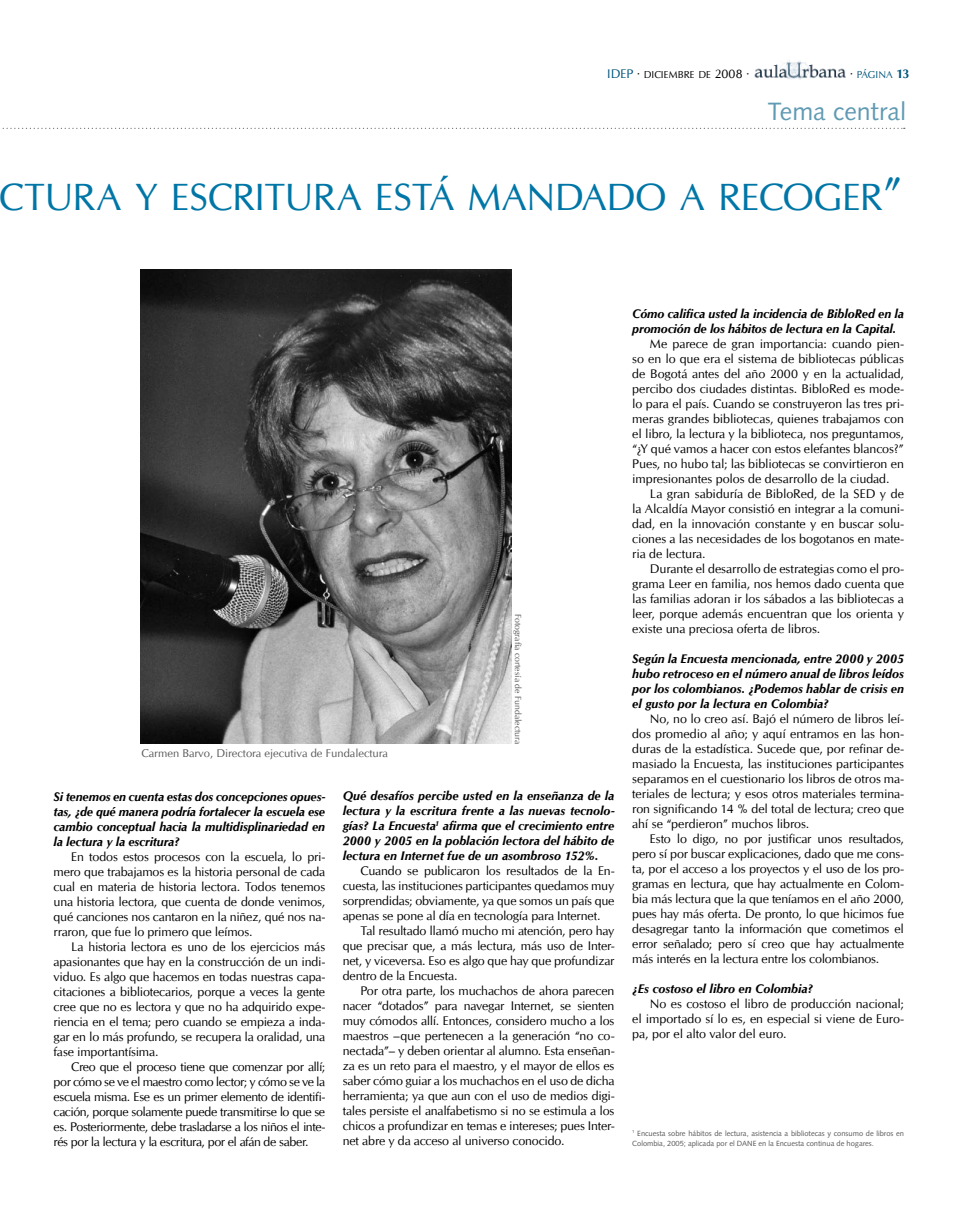
<style>
.page{position:relative;width:975px;height:1223px;background:#fff}
.page>*{position:absolute;margin:0;border:0;box-sizing:border-box;transform-origin:0 0}
.t1{font:38px "CG Omega SC800";letter-spacing:-.02em;color:#0076a7}
.t2{font:25px "Syntax";color:#609ab3}
.t3{font:12.5px/15px "CG Omega";letter-spacing:-.01em;color:#000;text-align:justify}
.t4{font:italic 700 12.5px/15px "CG Omega";letter-spacing:-.005em;color:#000;text-align:justify}
.t5{font:11.25px "CG Omega";color:#58585a}
.t6{font:10px "CG Omega SC800";color:#000}
.t7{font:10px "CG Omega SC800";color:#00547a}
.t8{font:8.75px "CG Omega";color:#58585a}
.t9{font:7.5px/10px "Syntax";color:#58585a}
.s1{font-size:12.5px;color:#00547a}
.s2{font-size:12.5px}
.s3{font-size:12.5px;color:#000}
.s4{font-family:"CG Omega Bold SC800";font-size:12.5px}
.s5{font-size:47.5px}
</style>
<div class="page">
<svg style="left:2px;top:128px;width:902px;height:1px"></svg>
<img style="left:140px;top:269px;width:371px;height:474px">
<img style="left:754px;top:60px;width:91px;height:20px">
<p class="t6" style="left:607px;top:68px;width:144px"><span class="s1">IDEP</span> <span class="s2">·</span> DICIEMBRE DE <span class="s2">2008 ·</span></p>
<p class="t7" style="left:849px;top:68px;width:61px"><span class="s3">·</span> PÁGI NA <span class="s4">13</span></p>
<h2 class="t2" style="left:767px;top:97px;width:140px">Tema central</h2>
<h1 class="t1" style="left:-1px;top:175px;width:905px">CTURA Y ESCRITURA ESTÁ MANDADO A RECOGER<span class="s5">”</span></h1>
<p class="t8" style="left:523px;top:613px;width:132px;rotate:90deg">Fotografía cortesía de Fundalectura</p>
<p class="t5" style="left:141px;top:746px;width:248px">Carmen Barvo, Directora ejecutiva de Fundalectura</p>
<p class="t4" style="left:342px;top:788px;width:273px">Qué desafíos percibe usted en la enseñanza de la lectura y la escritura frente a las nuevas tecnolo&shy;gías? La Encuesta<sup>1</sup> afirma que el crecimiento entre 2000 y 2005 en la población lectora del hábito de lectura en Internet fue de un asombroso 152%.</p>
<p class="t3" style="left:342px;top:863px;width:273px;text-indent:18px">Cuando se publicaron los resultados de la En&shy;cuesta, las instituciones participantes quedamos muy sorprendidas; obviamente, ya que somos un país que apenas se pone al día en tecnología para Internet.</p>
<p class="t3" style="left:342px;top:923px;width:273px;text-indent:18px">Tal resultado llamó mucho mi atención, pero hay que precisar que, a más lectura, más uso de Inter&shy;net, y viceversa. Eso es algo que hay que profundizar dentro de la Encuesta.</p>
<p class="t3" style="left:342px;top:983px;width:273px;text-indent:18px">Por otra parte, los muchachos de ahora parecen nacer “dotados” para navegar Internet, se sienten muy cómodos allí. Entonces, considero mucho a los maestros –que pertenecen a la generación “no co&shy;nectada”– y deben orientar al alumno. Esta enseñan&shy;za es un reto para el maestro, y el mayor de ellos es saber cómo guiar a los muchachos en el uso de dicha herramienta; ya que aun con el uso de medios digi&shy;tales persiste el analfabetismo si no se estimula a los chicos a profundizar en temas e intereses; pues Inter&shy;net abre y da acceso al universo conocido.</p>
<p class="t4" style="left:54px;top:789px;width:273px">Si tenemos en cuenta estas dos concepciones opues&shy;tas, ¿de qué manera podría fortalecer la escuela ese cambio conceptual hacia la multidisplinariedad en la lectura y la escritura?</p>
<p class="t3" style="left:54px;top:849px;width:273px;text-indent:18px">En todos estos procesos con la escuela, lo pri&shy;mero que trabajamos es la historia personal de cada cual en materia de historia lectora. Todos tenemos una historia lectora, que cuenta de donde venimos, qué canciones nos cantaron en la niñez, qué nos na&shy;rraron, que fue lo primero que leímos.</p>
<p class="t3" style="left:54px;top:939px;width:273px;text-indent:18px">La historia lectora es uno de los ejercicios más apasionantes que hay en la construcción de un indi&shy;viduo. Es algo que hacemos en todas nuestras capa&shy;citaciones a bibliotecarios, porque a veces la gente cree que no es lectora y que no ha adquirido expe&shy;riencia en el tema; pero cuando se empieza a inda&shy;gar en lo más profundo, se recupera la oralidad, una fase importantísima.</p>
<p class="t3" style="left:54px;top:1059px;width:273px;text-indent:18px">Creo que el proceso tiene que comenzar por allí; por cómo se ve el maestro como lector; y cómo se ve la escuela misma. Ese es un primer elemento de identifi&shy;cación, porque solamente puede transmitirse lo que se es. Posteriormente, debe trasladarse a los niños el inte&shy;rés por la lectura y la escritura, por el afán de saber.</p>
<p class="t4" style="left:632px;top:306px;width:273px">Cómo califica usted la incidencia de BibloRed en la promoción de los hábitos de lectura en la Capital.</p>
<p class="t3" style="left:632px;top:336px;width:273px;text-indent:18px">Me parece de gran importancia: cuando pien&shy;so en lo que era el sistema de bibliotecas públicas de Bogotá antes del año 2000 y en la actualidad, percibo dos ciudades distintas. BibloRed es mode&shy;lo para el país. Cuando se construyeron las tres pri&shy;meras grandes bibliotecas, quienes trabajamos con el libro, la lectura y la biblioteca, nos preguntamos, “¿Y qué vamos a hacer con estos elefantes blancos?” Pues, no hubo tal; las bibliotecas se convirtieron en impresionantes polos de desarrollo de la ciudad.</p>
<p class="t3" style="left:632px;top:486px;width:273px;text-indent:18px">La gran sabiduría de BibloRed, de la SED y de la Alcaldía Mayor consistió en integrar a la comuni&shy;dad, en la innovación constante y en buscar solu&shy;ciones a las necesidades de los bogotanos en mate&shy;ria de lectura.</p>
<p class="t3" style="left:632px;top:561px;width:273px;text-indent:18px">Durante el desarrollo de estrategias como el pro&shy;grama Leer en familia, nos hemos dado cuenta que las familias adoran ir los sábados a las bibliotecas a leer, porque además encuentran que los orienta y existe una preciosa oferta de libros.</p>
<p class="t4" style="left:632px;top:651px;width:273px">Según la Encuesta mencionada, entre 2000 y 2005 hubo retroceso en el número anual de libros leídos por los colombianos. ¿Podemos hablar de crisis en el gusto por la lectura en Colombia?</p>
<p class="t3" style="left:632px;top:711px;width:273px;text-indent:18px">No, no lo creo así. Bajó el número de libros leí&shy;dos promedio al año; y aquí entramos en las hon&shy;duras de la estadística. Sucede que, por refinar de&shy;masiado la Encuesta, las instituciones participantes separamos en el cuestionario los libros de otros ma&shy;teriales de lectura; y esos otros materiales termina&shy;ron significando 14 % del total de lectura; creo que ahí se “perdieron” muchos libros.</p>
<p class="t3" style="left:632px;top:831px;width:273px;text-indent:18px">Esto lo digo, no por justificar unos resultados, pero sí por buscar explicaciones, dado que me cons&shy;ta, por el acceso a los proyectos y el uso de los pro&shy;gramas en lectura, que hay actualmente en Colom&shy;bia más lectura que la que teníamos en el año 2000, pues hay más oferta. De pronto, lo que hicimos fue desagregar tanto la información que cometimos el error señalado; pero sí creo que hay actualmente más interés en la lectura entre los colombianos.</p>
<p class="t4" style="left:632px;top:981px;width:182px">¿Es costoso el libro en Colombia?</p>
<p class="t3" style="left:632px;top:996px;width:273px;text-indent:18px">No es costoso el libro de producción nacional; el importado sí lo es, en especial si viene de Euro&shy;pa, por el alto valor del euro.</p>
<p class="t9" style="left:632px;top:1128px;width:273px"><sup>1</sup> Encuesta sobre hábitos de lectura, asistencia a bibliotecas y consumo de libros en<br>Colombia, 2005; aplicada por el DANE en la Encuesta continua de hogares.</p>
</div>
